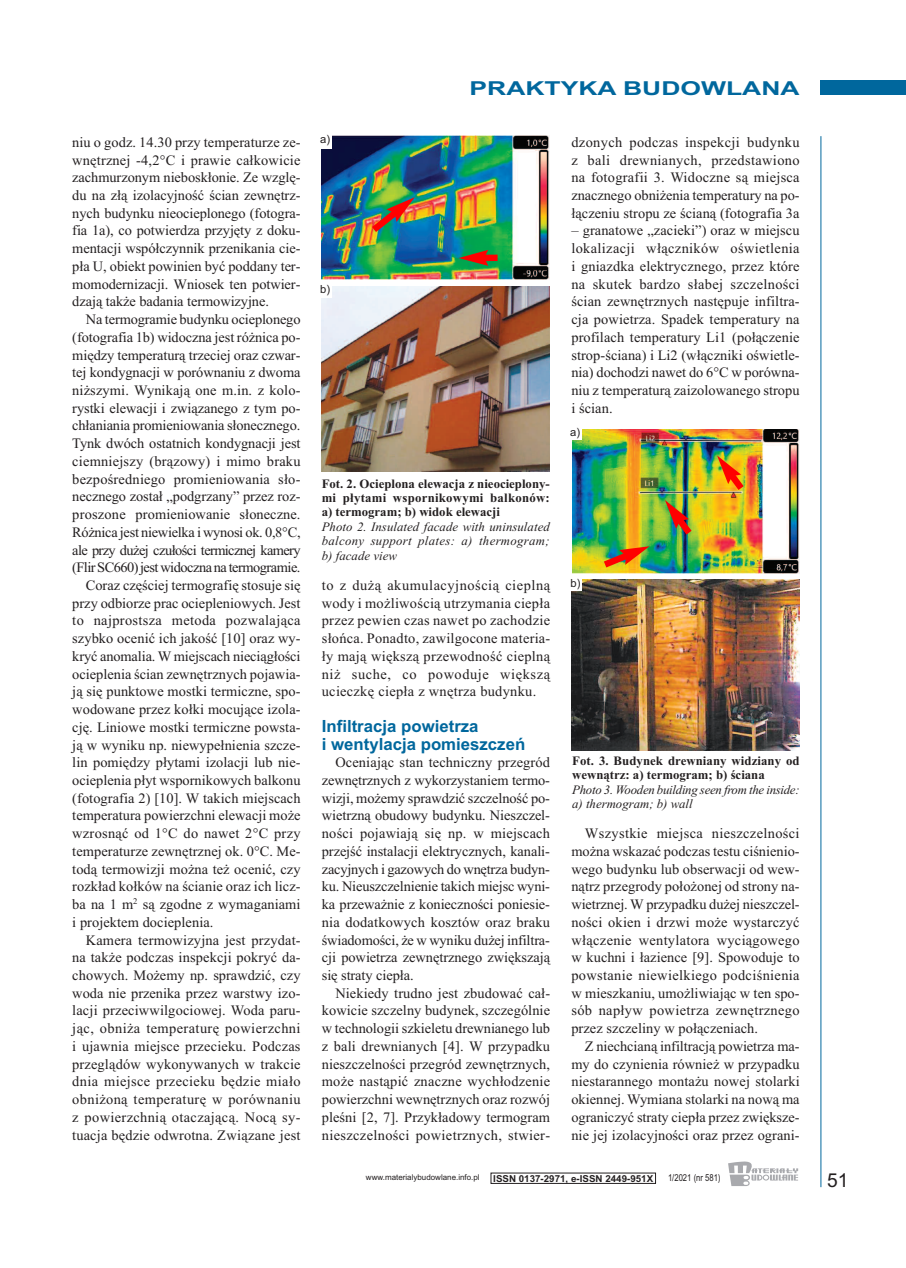
<style>
.page{position:relative;width:906px;height:1268px;background:#fff}
.page>*{position:absolute;margin:0;border:0;box-sizing:border-box;transform-origin:0 0}
.t1{font:700 19.2px "Arial";color:#00679d;scale:1.38 1}
.t2{font:19.2px "Arial";color:#231f20}
.t3{font:700 16.8px/17.7px "Arial";color:#00679d}
.t4{font:14.4px/17.7px "Times New Roman";letter-spacing:.005em;color:#231f20;text-align:justify}
.t5{font:14.4px "Times New Roman";letter-spacing:.025em;color:#231f20}
.t6{font:14.4px "Times New Roman";letter-spacing:-.035em;color:#231f20}
.t7{font:14.4px "Times New Roman";letter-spacing:-.02em;color:#231f20}
.t8{font:14.4px "Times New Roman";letter-spacing:-.04em;color:#231f20}
.t9{font:14.4px "Times New Roman";letter-spacing:.03em;color:#231f20}
.t10{font:700 12.75px/14.4px "Times New Roman";letter-spacing:.005em;color:#231f20;text-align:justify}
.t11{font:italic 12.75px/14.4px "Times New Roman";color:#231f20;text-align:justify}
.t12{font:italic 12.75px/14.4px "Times New Roman";letter-spacing:-.02em;color:#231f20}
.t13{font:11.25px "Arial";color:#231f20}
.t14{font:700 9.6px "Arial";color:#231f20}
.t15{font:9.6px "Arial";color:#231f20;scale:.8 1}
.t16{font:7.95px "Arial";color:#231f20}
</style>
<div class="page">
<div style="left:821px;top:81px;width:85px;height:14px;background:#00679d"></div>
<hr style="left:820px;top:136px;width:1px;height:1050px;background:#00679d">
<svg style="left:728px;top:1161px;width:70px;height:24px"></svg>
<img style="left:322px;top:135px;width:228px;height:144px">
<img style="left:322px;top:286px;width:228px;height:185px">
<div style="left:320px;top:135px;width:11px;height:14px;background:#fff"></div>
<div style="left:320px;top:284px;width:11px;height:14px;background:#fff"></div>
<svg style="left:365px;top:197px;width:50px;height:41px;background:#707859"></svg>
<svg style="left:459px;top:250px;width:45px;height:16px"></svg>
<img style="left:572px;top:429px;width:227px;height:144px">
<svg style="left:597px;top:546px;width:52px;height:26px"></svg>
<svg style="left:665px;top:500px;width:33px;height:41px"></svg>
<svg style="left:717px;top:455px;width:33px;height:42px"></svg>
<img style="left:571px;top:579px;width:228px;height:171px">
<div style="left:570px;top:427px;width:12px;height:12px;background:#fff"></div>
<div style="left:570px;top:579px;width:12px;height:11px;background:#fff"></div>
<p class="t4" style="left:72px;top:133px;width:230px">niu o godz. 14.30 przy temperaturze ze&shy;wnętrznej -4,2°C i prawie całkowicie zachmurzonym nieboskłonie. Ze wzglę&shy;du na złą izolacyjność ścian zewnętrz&shy;nych budynku nieocieplonego (fotogra&shy;fia 1a), co potwierdza przyjęty z doku&shy;mentacji współczynnik przenikania cie&shy;pła U, obiekt powinien być poddany ter&shy;momodernizacji. Wniosek ten potwier&shy;dzają także badania termowizyjne.</p>
<p class="t4" style="left:86px;top:310px;width:216px">Na termogramie budynku ocieplonego</p>
<p class="t4" style="left:72px;top:328px;width:230px">(fotografia 1b) widoczna jest różnica po-</p>
<p class="t4" style="left:72px;top:345px;width:230px">między temperaturą trzeciej oraz czwar-</p>
<p class="t4" style="left:72px;top:363px;width:230px">tej kondygnacji w porównaniu z dwoma</p>
<p class="t4" style="left:72px;top:381px;width:230px">niższymi. Wynikają one m.in. z kolo-</p>
<p class="t4" style="left:72px;top:399px;width:230px">rystki elewacji i związanego z tym po-</p>
<p class="t4" style="left:72px;top:416px;width:229px">chłaniania promieniowania słonecznego.</p>
<p class="t4" style="left:72px;top:434px;width:230px">Tynk dwóch ostatnich kondygnacji jest</p>
<p class="t4" style="left:72px;top:452px;width:230px">ciemniejszy (brązowy) i mimo braku</p>
<p class="t4" style="left:72px;top:469px;width:230px">bezpośredniego promieniowania sło-</p>
<p class="t4" style="left:72px;top:487px;width:230px">necznego został „podgrzany” przez roz-</p>
<p class="t4" style="left:72px;top:505px;width:230px">proszone promieniowanie słoneczne.</p>
<p class="t7" style="left:72px;top:523px;width:230px">Różnica jest niewielka i wynosi ok. 0,8°C,</p>
<p class="t8" style="left:72px;top:541px;width:230px">ale przy dużej czułości termicznej kamery</p>
<p class="t6" style="left:72px;top:558px;width:230px">(FlirSC660)jest widoczna na termogramie.</p>
<p class="t4" style="left:86px;top:576px;width:216px">Coraz częściej termografię stosuje się</p>
<p class="t4" style="left:72px;top:593px;width:230px">przy odbiorze prac ociepleniowych. Jest</p>
<p class="t5" style="left:72px;top:612px;width:230px">to najprostsza metoda pozwalająca</p>
<p class="t4" style="left:72px;top:629px;width:230px">szybko ocenić ich jakość [10] oraz wy-</p>
<p class="t4" style="left:72px;top:647px;width:230px">kryć anomalia. W miejscach nieciągłości</p>
<p class="t4" style="left:72px;top:664px;width:230px">ocieplenia ścian zewnętrznych pojawia-</p>
<p class="t4" style="left:72px;top:682px;width:230px">ją się punktowe mostki termiczne, spo-</p>
<p class="t4" style="left:72px;top:700px;width:230px">wodowane przez kołki mocujące izola-</p>
<p class="t4" style="left:72px;top:717px;width:230px">cję. Liniowe mostki termiczne powsta-</p>
<p class="t4" style="left:72px;top:735px;width:230px">ją w wyniku np. niewypełnienia szcze-</p>
<p class="t4" style="left:72px;top:753px;width:230px">lin pomiędzy płytami izolacji lub nie-</p>
<p class="t4" style="left:72px;top:771px;width:230px">ocieplenia płyt wspornikowych balkonu</p>
<p class="t4" style="left:72px;top:788px;width:230px">(fotografia 2) [10]. W takich miejscach</p>
<p class="t4" style="left:72px;top:806px;width:230px">temperatura powierzchni elewacji może</p>
<p class="t4" style="left:72px;top:824px;width:230px">wzrosnąć od 1°C do nawet 2°C przy</p>
<p class="t4" style="left:72px;top:841px;width:230px">temperaturze zewnętrznej ok. 0°C. Me-</p>
<p class="t4" style="left:72px;top:859px;width:230px">todą termowizji można też ocenić, czy</p>
<p class="t4" style="left:72px;top:877px;width:230px">rozkład kołków na ścianie oraz ich licz-</p>
<p class="t4" style="left:72px;top:895px;width:230px">ba na 1 m<sup>2</sup> są zgodne z wymaganiami</p>
<p class="t4" style="left:72px;top:912px;width:143px">i projektem docieplenia.</p>
<p class="t4" style="left:86px;top:930px;width:216px">Kamera termowizyjna jest przydat-</p>
<p class="t4" style="left:72px;top:948px;width:230px">na także podczas inspekcji pokryć da-</p>
<p class="t4" style="left:72px;top:965px;width:230px">chowych. Możemy np. sprawdzić, czy</p>
<p class="t4" style="left:72px;top:983px;width:230px">woda nie przenika przez warstwy izo-</p>
<p class="t4" style="left:72px;top:1001px;width:230px">lacji przeciwwilgociowej. Woda paru-</p>
<p class="t9" style="left:72px;top:1019px;width:230px">jąc, obniża temperaturę powierzchni</p>
<p class="t4" style="left:72px;top:1036px;width:230px">i ujawnia miejsce przecieku. Podczas</p>
<p class="t4" style="left:72px;top:1054px;width:230px">przeglądów wykonywanych w trakcie</p>
<p class="t5" style="left:72px;top:1072px;width:230px">dnia miejsce przecieku będzie miało</p>
<p class="t5" style="left:72px;top:1090px;width:230px">obniżoną temperaturę w porównaniu</p>
<p class="t5" style="left:72px;top:1108px;width:230px">z powierzchnią otaczającą. Nocą sy-</p>
<p class="t4" style="left:72px;top:1125px;width:230px">tuacja będzie odwrotna. Związane jest</p>
<p class="t13" style="left:320px;top:133px;width:11px">a)</p>
<p class="t13" style="left:320px;top:282px;width:11px">b)</p>
<h1 class="t1" style="left:469px;top:77px;width:241px">PRAKTYKA BUDOWLANA</h1>
<p class="t4" style="left:571px;top:133px;width:230px">dzonych podczas inspekcji budynku z bali drewnianych, przedstawiono na fotografii 3. Widoczne są miejsca znacznego obniżenia temperatury na po&shy;łączeniu stropu ze ścianą (fotografia 3a</p>
<p class="t4" style="left:571px;top:221px;width:230px">– granatowe „zacieki”) oraz w miejscu lokalizacji włączników oświetlenia i gniazdka elektrycznego, przez które na skutek bardzo słabej szczelności ścian zewnętrznych następuje infiltra&shy;cja powietrza. Spadek temperatury na profilach temperatury Li1 (połączenie strop-ściana) i Li2 (włączniki oświetle&shy;nia) dochodzi nawet do 6°C w porówna&shy;niu z temperaturą zaizolowanego stropu i ścian.</p>
<p class="t13" style="left:570px;top:425px;width:11px">a)</p>
<p class="t10" style="left:322px;top:476px;width:230px">Fot. 2. Ocieplona elewacja z nieocieplony&shy;mi płytami wspornikowymi balkonów: a) termogram; b) widok elewacji</p>
<p class="t11" style="left:322px;top:519px;width:230px">Photo 2. Insulated facade with uninsulated balcony support plates: a) thermogram; b) facade view</p>
<p class="t4" style="left:322px;top:576px;width:230px">to z dużą akumulacyjnością cieplną wody i możliwością utrzymania ciepła przez pewien czas nawet po zachodzie słońca. Ponadto, zawilgocone materia&shy;ły mają większą przewodność cieplną niż suche, co powoduje większą ucieczkę ciepła z wnętrza budynku.</p>
<p class="t3" style="left:322px;top:717px;width:205px">Infiltracja powietrza<br>i wentylacja pomieszczeń</p>
<p class="t4" style="left:322px;top:753px;width:230px;text-indent:14px">Oceniając stan techniczny przegród zewnętrznych z wykorzystaniem termo&shy;wizji, możemy sprawdzić szczelność po&shy;wietrzną obudowy budynku. Nieszczel&shy;ności pojawiają się np. w miejscach przejść instalacji elektrycznych, kanali&shy;zacyjnych i gazowych do wnętrza budyn&shy;ku. Nieuszczelnienie takich miejsc wyni&shy;ka przeważnie z konieczności poniesie&shy;nia dodatkowych kosztów oraz braku świadomości, że w wyniku dużej infiltra&shy;cji powietrza zewnętrznego zwiększają się straty ciepła.</p>
<p class="t4" style="left:322px;top:983px;width:230px;text-indent:14px">Niekiedy trudno jest zbudować cał&shy;kowicie szczelny budynek, szczególnie w technologii szkieletu drewnianego lub z bali drewnianych [4]. W przypadku nieszczelności przegród zewnętrznych, może nastąpić znaczne wychłodzenie powierzchni wewnętrznych oraz rozwój pleśni [2, 7]. Przykładowy termogram nieszczelności powietrznych, stwier-</p>
<p class="t13" style="left:570px;top:576px;width:11px">b)</p>
<p class="t10" style="left:572px;top:753px;width:229px">Fot. 3. Budynek drewniany widziany od wewnątrz: a) termogram; b) ściana</p>
<p class="t12" style="left:572px;top:781px;width:229px">Photo 3. Wooden building seen from the inside: a) thermogram; b) wall</p>
<p class="t4" style="left:571px;top:824px;width:230px;text-indent:14px">Wszystkie miejsca nieszczelności można wskazać podczas testu ciśnienio&shy;wego budynku lub obserwacji od wew&shy;nątrz przegrody położonej od strony na&shy;wietrznej. W przypadku dużej nieszczel&shy;ności okien i drzwi może wystarczyć włączenie wentylatora wyciągowego w kuchni i łazience [9]. Spowoduje to powstanie niewielkiego podciśnienia w mieszkaniu, umożliwiając w ten spo&shy;sób napływ powietrza zewnętrznego przez szczeliny w połączeniach.</p>
<p class="t4" style="left:571px;top:1036px;width:230px;text-indent:14px">Z niechcianą infiltracją powietrza ma&shy;my do czynienia również w przypadku niestarannego montażu nowej stolarki okiennej. Wymiana stolarki na nową ma ograniczyć straty ciepła przez zwiększe&shy;nie jej izolacyjności oraz przez ograni-</p>
<p class="t16" style="left:366px;top:1172px;width:115px">www.materialybudowlane.info.pl</p>
<p class="t14" style="left:493px;top:1172px;width:161px">ISSN 0137-2971, e-ISSN 2449-951X</p>
<p class="t15" style="left:668px;top:1171px;width:67px">1/2021 (nr 581)</p>
<h1 class="t2" style="left:827px;top:1168px;width:23px">51</h1>
</div>
